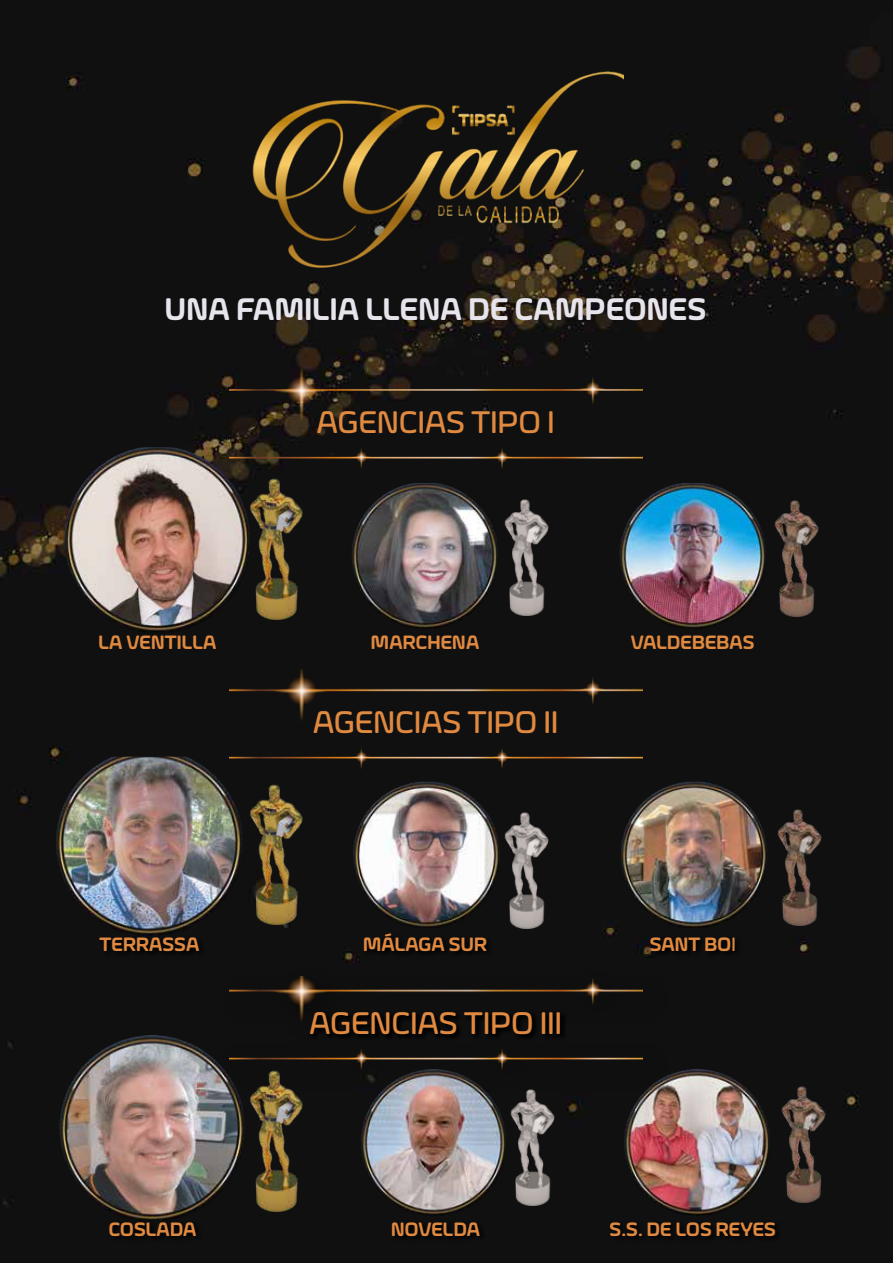
<style>
.page{position:relative;width:893px;height:1263px;background:#101010}
.page>*{position:absolute;margin:0;border:0;box-sizing:border-box;transform-origin:0 0}
.t1{font:500 31.5px "Eurosoft";letter-spacing:.01em;color:#e08940}
.t2{font:600 31.5px "Eurosoft";letter-spacing:.01em;color:#e7e4ec}
.t3{font:600 19.5px "Eurosoft";letter-spacing:.01em;color:#e08940}
.s1{font-weight:500}
</style>
<div class="page">
<div style="left:98px;top:935px;width:108px;height:23px;background:#0a0a0a"></div>
<div style="left:108px;top:1220px;width:95px;height:23px;background:#0a0a0a"></div>
<div style="left:363px;top:932px;width:131px;height:26px;background:#0b0b0b"></div>
<div style="left:391px;top:1220px;width:96px;height:23px;background:#0a0a0a"></div>
<div style="left:649px;top:935px;width:93px;height:23px;background:#0b0b0b"></div>
<div style="left:609px;top:1220px;width:173px;height:23px;background:#0b0b0b"></div>
<img style="left:56px;top:447px;width:205px;height:189px">
<img style="left:53px;top:757px;width:190px;height:190px">
<img style="left:55px;top:1035px;width:194px;height:185px">
<img style="left:249px;top:41px;width:374px;height:237px">
<img style="left:349px;top:483px;width:150px;height:148px">
<img style="left:618px;top:483px;width:150px;height:148px">
<img style="left:349px;top:779px;width:152px;height:150px">
<img style="left:618px;top:779px;width:153px;height:150px">
<img style="left:358px;top:1092px;width:149px;height:123px">
<img style="left:230px;top:670px;width:412px;height:99px">
<img style="left:230px;top:313px;width:412px;height:156px">
<div style="left:220px;top:965px;width:449px;height:127px;background:#000;opacity:.91"></div>
<img style="left:230px;top:977px;width:412px;height:93px">
<img style="left:623px;top:1069px;width:148px;height:146px">
<div style="left:309px;top:1010px;width:258px;height:31px;background:#090909"></div>
<img style="left:768px;top:500px;width:63px;height:117px">
<img style="left:771px;top:808px;width:63px;height:117px">
<img style="left:776px;top:1085px;width:55px;height:117px">
<img style="left:498px;top:498px;width:63px;height:117px">
<img style="left:498px;top:812px;width:63px;height:117px">
<img style="left:505px;top:1089px;width:62px;height:116px">
<img style="left:243px;top:478px;width:75px;height:141px">
<img style="left:243px;top:783px;width:75px;height:142px">
<img style="left:243px;top:1070px;width:75px;height:141px">
<h1 class="t2" style="left:165px;top:291px;width:543px">UNA FAMILIA LLENA DE CAMPEONES</h1>
<h1 class="t1" style="left:317px;top:404px;width:239px">AGENCIAS TIPO I</h1>
<p class="t3" style="left:99px;top:631px;width:119px">LA VENTILLA</p>
<p class="t3" style="left:371px;top:631px;width:110px">MARCHENA</p>
<p class="t3" style="left:631px;top:631px;width:125px">VALDEBEBAS</p>
<h1 class="t1" style="left:313px;top:705px;width:246px">AGENCIAS TIPO II</h1>
<p class="t3" style="left:99px;top:933px;width:101px">TERRASSA</p>
<p class="t3" style="left:363px;top:933px;width:125px">MÁLAGA SUR</p>
<p class="t3" style="left:650px;top:933px;width:87px">SANT BO<span class="s1">I</span></p>
<h1 class="t1" style="left:310px;top:1005px;width:254px">AGENCIAS TIPO III</h1>
<p class="t3" style="left:109px;top:1218px;width:89px">COSLADA</p>
<p class="t3" style="left:391px;top:1218px;width:90px">NOVELDA</p>
<p class="t3" style="left:609px;top:1218px;width:168px">S.S. DE LOS REYES</p>
</div>
